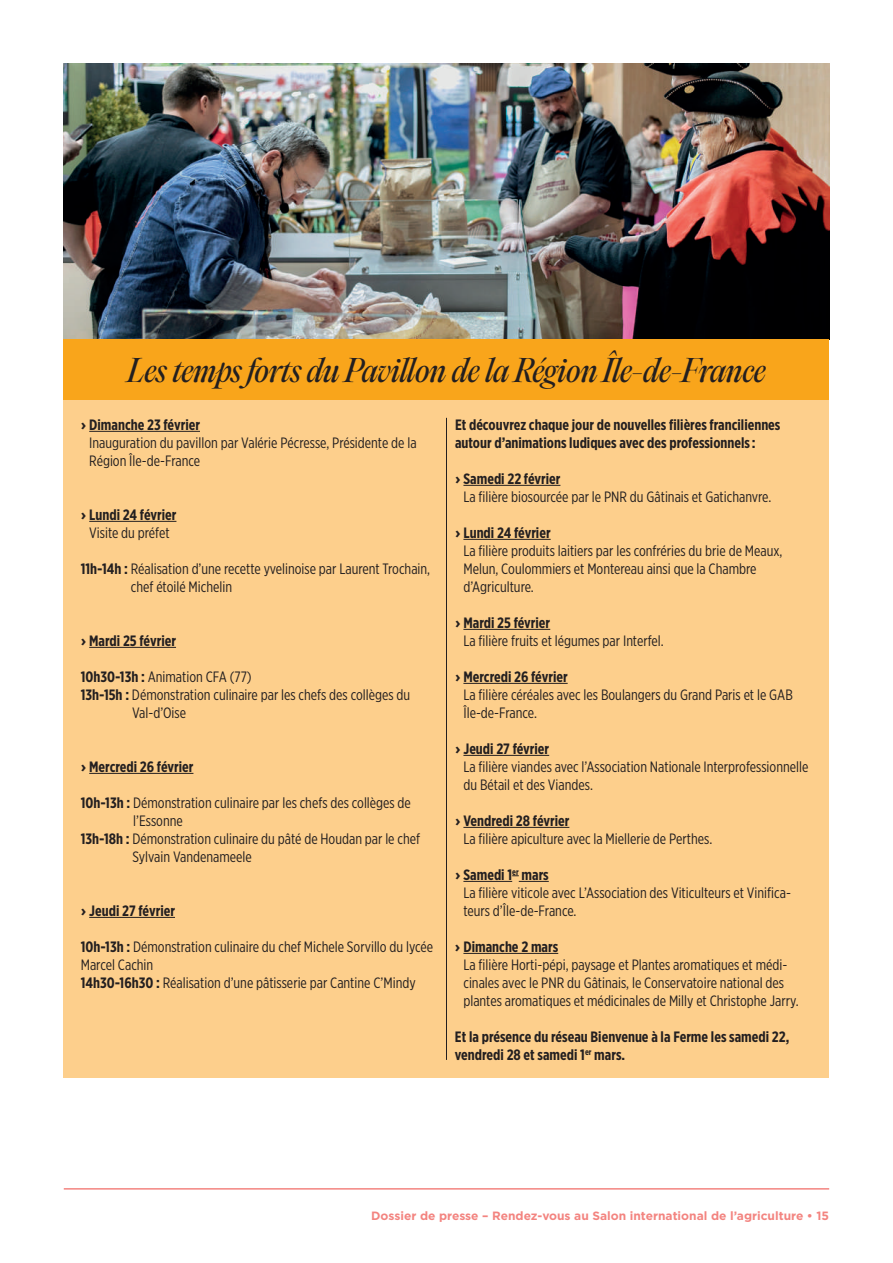
<style>
.page{position:relative;width:893px;height:1263px;background:#fff}
.page>*{position:absolute;margin:0;border:0;box-sizing:border-box;transform-origin:0 0}
.t1{font:italic 30px "PP Editorial Old";letter-spacing:-.01em;color:#231f20}
.t2{font:15px/18px "Gotham X Narrow";color:#231f20}
.t3{font:700 15px/18px "Gotham X Narrow";color:#231f20}
.t4{font:700 12px "Gotham";color:#f38480}
.s1{font-family:"Gotham";font-weight:700}
.s2{font-weight:700}
.s3{font-family:"Gotham"}
.s4{font-weight:400}
</style>
<div class="page">
<img style="left:64px;top:64px;width:765px;height:276px">
<div style="left:64px;top:400px;width:765px;height:678px;background:#fdcf8c"></div>
<hr style="left:89px;top:431px;width:111px;height:1px;background:#231f20">
<hr style="left:89px;top:521px;width:87px;height:1px;background:#231f20">
<hr style="left:89px;top:647px;width:87px;height:1px;background:#231f20">
<hr style="left:89px;top:773px;width:104px;height:1px;background:#231f20">
<hr style="left:89px;top:917px;width:86px;height:1px;background:#231f20">
<hr style="left:463px;top:485px;width:97px;height:1px;background:#231f20">
<hr style="left:463px;top:539px;width:88px;height:1px;background:#231f20">
<hr style="left:463px;top:629px;width:87px;height:1px;background:#231f20">
<hr style="left:463px;top:683px;width:105px;height:1px;background:#231f20">
<hr style="left:463px;top:755px;width:86px;height:1px;background:#231f20">
<hr style="left:463px;top:827px;width:106px;height:1px;background:#231f20">
<hr style="left:463px;top:881px;width:49px;height:1px;background:#231f20">
<hr style="left:519px;top:881px;width:30px;height:1px;background:#231f20">
<hr style="left:463px;top:953px;width:95px;height:1px;background:#231f20">
<div style="left:64px;top:340px;width:765px;height:60px;background:#f9a51b"></div>
<hr style="left:446px;top:418px;width:1px;height:642px;background:#231f20">
<hr style="left:64px;top:1188px;width:765px;height:1px;background:#f38480">
<h1 class="t1" style="left:127px;top:350px;width:639px">Les temps forts du Pavillon de la Région Île-de-France</h1>
<p class="t2" style="left:89px;top:415px;width:329px;text-indent:-8px"><span class="s1">›</span> <span class="s2">Dimanche 23 février<br></span>Inauguration du pavillon par Valérie Pécresse, Présidente de la<br>Région Île-de-France</p>
<p class="t3" style="left:81px;top:505px;width:97px;text-align:center"><span class="s3">›</span> Lundi 24 février<br><span class="s4">Visite du préfet</span></p>
<p class="t2" style="left:131px;top:559px;width:301px;text-indent:-50px"><span class="s2">11h-14h :</span> Réalisation d’une recette yvelinoise par Laurent Trochain, chef étoilé Michelin</p>
<p class="t3" style="left:81px;top:631px;width:97px"><span class="s3">›</span> Mardi 25 février</p>
<p class="t2" style="left:81px;top:667px;width:172px"><span class="s2">10h30-13h :</span> Animation CFA (77)</p>
<p class="t2" style="left:81px;top:685px;width:331px"><span class="s2">13h-15h :</span> Démonstration culinaire par les chefs des collèges du</p>
<p class="t2" style="left:132px;top:703px;width:56px">Val-d’Oise</p>
<p class="t3" style="left:81px;top:757px;width:114px"><span class="s3">›</span> Mercredi 26 février</p>
<p class="t2" style="left:81px;top:793px;width:332px"><span class="s2">10h-13h :</span> Démonstration culinaire par les chefs des collèges de</p>
<p class="t2" style="left:133px;top:811px;width:51px">l’Essonne</p>
<p class="t2" style="left:81px;top:829px;width:341px"><span class="s2">13h-18h :</span> Démonstration culinaire du pâté de Houdan par le chef</p>
<p class="t2" style="left:133px;top:847px;width:121px">Sylvain Vandenameele</p>
<p class="t3" style="left:81px;top:901px;width:96px"><span class="s3">›</span> Jeudi 27 février</p>
<p class="t2" style="left:81px;top:937px;width:354px"><span class="s2">10h-13h :</span> Démonstration culinaire du chef Michele Sorvillo du lycée<br>Marcel Cachin<br><span class="s2">14h30-16h30 :</span> Réalisation d’une pâtisserie par Cantine C’Mindy</p>
<p class="t3" style="left:455px;top:415px;width:327px">Et découvrez chaque jour de nouvelles filières franciliennes autour d’animations ludiques avec des professionnels :</p>
<p class="t2" style="left:463px;top:469px;width:309px;text-indent:-8px"><span class="s1">›</span> <span class="s2">Samedi 22 février<br></span>La filière biosourcée par le PNR du Gâtinais et Gatichanvre.</p>
<p class="t2" style="left:463px;top:523px;width:321px;text-indent:-8px"><span class="s1">›</span> <span class="s2">Lundi 24 février<br></span>La filière produits laitiers par les confréries du brie de Meaux, Melun, Coulommiers et Montereau ainsi que la Chambre d’Agriculture.</p>
<p class="t2" style="left:463px;top:613px;width:202px;text-indent:-8px"><span class="s1">›</span> <span class="s2">Mardi 25 février<br></span>La filière fruits et légumes par Interfel.</p>
<p class="t2" style="left:463px;top:667px;width:331px;text-indent:-8px"><span class="s1">›</span> <span class="s2">Mercredi 26 février<br></span>La filière céréales avec les Boulangers du Grand Paris et le GAB<br>Île-de-France.</p>
<p class="t2" style="left:463px;top:739px;width:346px;text-indent:-8px"><span class="s1">›</span> <span class="s2">Jeudi 27 février<br></span>La filière viandes avec l’Association Nationale Interprofessionnelle du Bétail et des Viandes.</p>
<p class="t2" style="left:463px;top:811px;width:250px;text-indent:-8px"><span class="s1">›</span> <span class="s2">Vendredi 28 février<br></span>La filière apiculture avec la Miellerie de Perthes.</p>
<p class="t2" style="left:463px;top:865px;width:329px;text-indent:-8px"><span class="s1">›</span> <span class="s2">Samedi 1</span><sup>er</sup> <span class="s2">mars<br></span>La filière viticole avec L’Association des Viticulteurs et Vinifica&shy;teurs d’Île-de-France.</p>
<p class="t2" style="left:463px;top:937px;width:337px;text-indent:-8px"><span class="s1">›</span> <span class="s2">Dimanche 2 mars<br></span>La filière Horti-pépi, paysage et Plantes aromatiques et médi&shy;cinales avec le PNR du Gâtinais, le Conservatoire national des plantes aromatiques et médicinales de Milly et Christophe Jarry.</p>
<p class="t3" style="left:455px;top:1027px;width:336px">Et la présence du réseau Bienvenue à la Ferme les samedi 22, vendredi 28 et samedi 1<sup>er</sup> mars.</p>
<p class="t4" style="left:371px;top:1208px;width:460px">Dossier de presse – Rendez-vous au Salon international de l’agriculture • 15</p>
</div>
